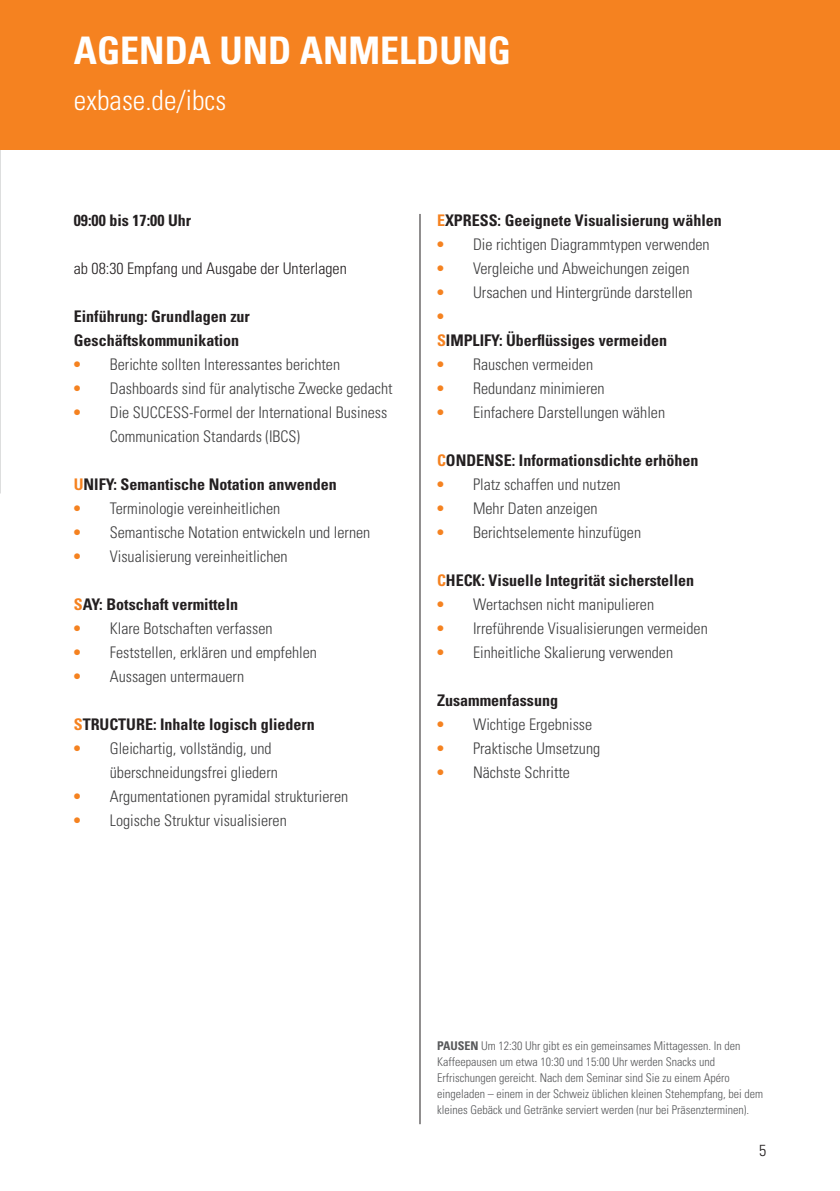
<style>
.page{position:relative;width:840px;height:1191px;background:#fff}
.page>*{position:absolute;margin:0;border:0;box-sizing:border-box;transform-origin:0 0}
.t1{font:700 condensed 38px "Univers LT Std";color:#fff}
.t2{font:300 condensed 28px "Univers LT Std";color:#fff}
.t3{font:300 condensed 16px/24px "Univers LT Std";color:#3e3e3f}
.t4{font:700 condensed 16px/24px "Univers LT Std";color:#231f20}
.t5{font:300 condensed 16px "Univers LT Std";color:#231f20}
.t6{font:300 condensed 12px/16px "Univers LT Std";color:#57585a}
.s1{font-weight:700;color:#f58220}
.s2{color:#f58220}
.s3{font-weight:700;color:#231f20}
.s4{font-weight:700}
</style>
<div class="page">
<hr style="left:419px;top:214px;width:1px;height:910px;background:#231f20">
<img style="left:0;top:149px;width:1px;height:344px">
<div style="left:0;top:0;width:839px;height:149px;background:#f58220"></div>
<h1 class="t1" style="left:74px;top:27px;width:438px">AGENDA UND ANMELDUNG</h1>
<h2 class="t2" style="left:74px;top:83px;width:154px">exbase.de/ibcs</h2>
<p class="t4" style="left:74px;top:208px;width:119px">09:00 bis 17:00 Uhr</p>
<p class="t5" style="left:74px;top:258px;width:274px">ab 08:30 Empfang und Ausgabe der Unterlagen</p>
<p class="t4" style="left:74px;top:304px;width:177px">Einführung: Grundlagen zur<br>Geschäftskommunikation</p>
<p class="t3" style="left:74px;top:352px;width:268px"><span class="s1">•</span> Berichte sollten Interessantes berichten</p>
<p class="t3" style="left:74px;top:376px;width:320px"><span class="s1">•</span> Dashboards sind für analytische Zwecke gedacht</p>
<p class="t3" style="left:110px;top:400px;width:279px;text-indent:-36px"><span class="s1">•</span> Die SUCCESS-Formel der International Business<br>Communication Standards (IBCS)</p>
<p class="t4" style="left:74px;top:472px;width:264px"><span class="s2">U</span>NIFY: Semantische Notation anwenden</p>
<p class="t3" style="left:74px;top:496px;width:208px"><span class="s1">•</span> Terminologie vereinheitlichen</p>
<p class="t3" style="left:74px;top:520px;width:298px"><span class="s1">•</span> Semantische Notation entwickeln und lernen</p>
<p class="t3" style="left:74px;top:544px;width:215px"><span class="s1">•</span> Visualisierung vereinheitlichen</p>
<p class="t4" style="left:74px;top:592px;width:166px"><span class="s2">S</span>AY: Botschaft vermitteln</p>
<p class="t3" style="left:74px;top:616px;width:200px"><span class="s1">•</span> Klare Botschaften verfassen</p>
<p class="t3" style="left:74px;top:640px;width:244px"><span class="s1">•</span> Feststellen, erklären und empfehlen</p>
<p class="t3" style="left:74px;top:664px;width:172px"><span class="s1">•</span> Aussagen untermauern</p>
<p class="t4" style="left:74px;top:712px;width:242px"><span class="s2">S</span>TRUCTURE: Inhalte logisch gliedern</p>
<p class="t3" style="left:110px;top:736px;width:169px;text-indent:-36px"><span class="s1">•</span> Gleichartig, vollständig, und überschneidungsfrei gliedern</p>
<p class="t3" style="left:74px;top:784px;width:276px"><span class="s1">•</span> Argumentationen pyramidal strukturieren</p>
<p class="t3" style="left:74px;top:808px;width:214px"><span class="s1">•</span> Logische Struktur visualisieren</p>
<p class="t4" style="left:437px;top:208px;width:286px"><span class="s2">E</span>XPRESS: Geeignete Visualisierung wählen</p>
<p class="t3" style="left:437px;top:232px;width:274px"><span class="s1">•</span> Die richtigen Diagrammtypen verwenden</p>
<p class="t3" style="left:437px;top:256px;width:254px"><span class="s1">•</span> Vergleiche und Abweichungen zeigen</p>
<p class="t3" style="left:437px;top:280px;width:257px"><span class="s1">•</span> Ursachen und Hintergründe darstellen <span class="s1">•<br>S</span><span class="s3">IMPLIFY: Überflüssiges vermeiden</span></p>
<p class="t3" style="left:437px;top:352px;width:157px"><span class="s1">•</span> Rauschen vermeiden</p>
<p class="t3" style="left:437px;top:376px;width:169px"><span class="s1">•</span> Redundanz minimieren</p>
<p class="t3" style="left:437px;top:400px;width:229px"><span class="s1">•</span> Einfachere Darstellungen wählen</p>
<p class="t4" style="left:437px;top:448px;width:263px"><span class="s2">C</span>ONDENSE: Informationsdichte erhöhen</p>
<p class="t3" style="left:437px;top:472px;width:185px"><span class="s1">•</span> Platz schaffen und nutzen</p>
<p class="t3" style="left:437px;top:496px;width:162px"><span class="s1">•</span> Mehr Daten anzeigen</p>
<p class="t3" style="left:437px;top:520px;width:205px"><span class="s1">•</span> Berichtselemente hinzufügen</p>
<p class="t4" style="left:437px;top:568px;width:258px"><span class="s2">C</span>HECK: Visuelle Integrität sicherstellen</p>
<p class="t3" style="left:437px;top:592px;width:218px"><span class="s1">•</span> Wertachsen nicht manipulieren</p>
<p class="t3" style="left:437px;top:616px;width:272px"><span class="s1">•</span> Irreführende Visualisierungen vermeiden</p>
<p class="t3" style="left:437px;top:640px;width:237px"><span class="s1">•</span> Einheitliche Skalierung verwenden</p>
<p class="t4" style="left:437px;top:688px;width:122px">Zusammenfassung</p>
<p class="t3" style="left:437px;top:712px;width:157px"><span class="s1">•</span> Wichtige Ergebnisse</p>
<p class="t3" style="left:437px;top:736px;width:165px"><span class="s1">•</span> Praktische Umsetzung</p>
<p class="t3" style="left:437px;top:760px;width:134px"><span class="s1">•</span> Nächste Schritte</p>
<p class="t6" style="left:437px;top:1037px;width:327px"><span class="s4">PAUSEN</span> Um 12:30 Uhr gibt es ein gemeinsames Mittagessen. In den Kaffeepausen um etwa 10:30 und 15:00 Uhr werden Snacks und Erfrischungen gereicht. Nach dem Seminar sind Sie zu einem Apéro eingeladen – einem in der Schweiz üblichen kleinen Stehempfang, bei dem kleines Gebäck und Getränke serviert werden (nur bei Präsenzterminen).</p>
<p class="t5" style="left:758px;top:1140px;width:9px">5</p>
</div>
